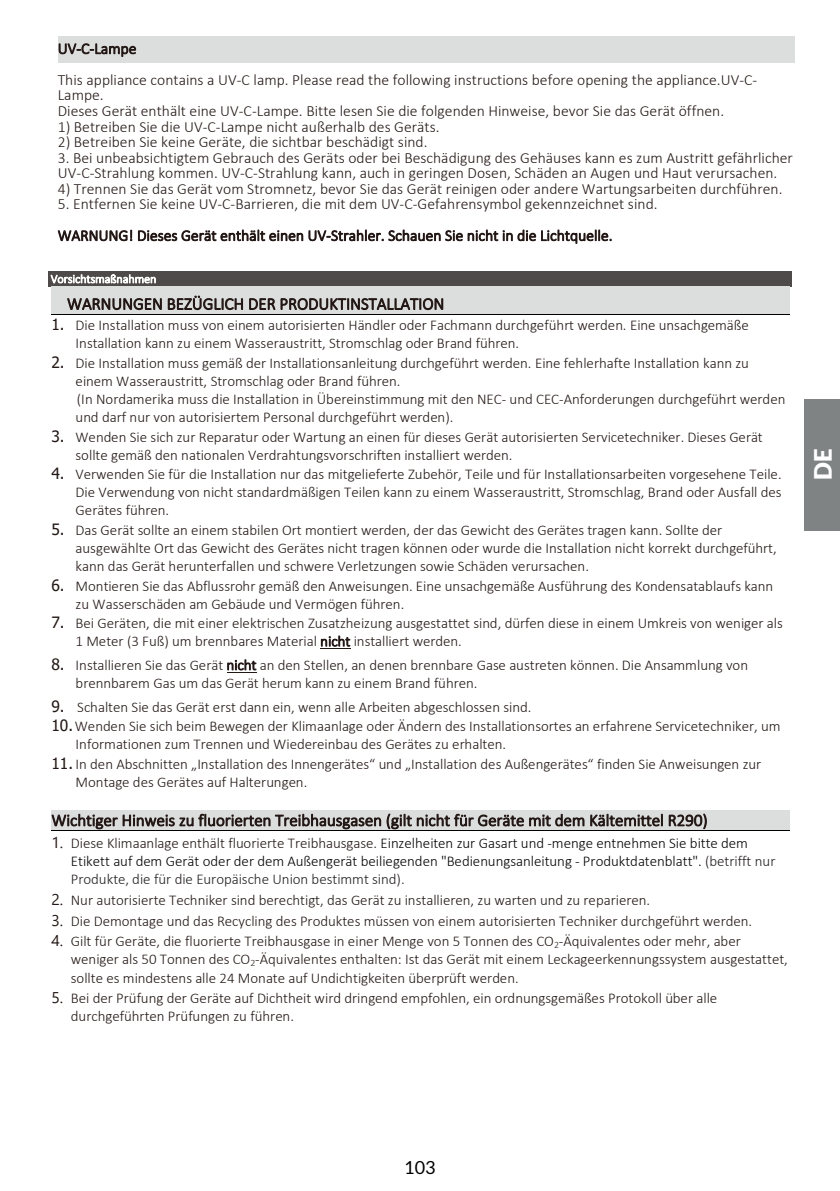
<style>
.page{position:relative;width:840px;height:1191px;background:#fff}
.page>*{position:absolute;margin:0;border:0;box-sizing:border-box;transform-origin:0 0}
.t1{font:900 24px "Lato";color:#fff}
.t2{font:18px "Lato";color:#000}
.t3{font:300 17px "Calibri";color:#231815}
.t4{font:300 15.6px/31.2px "Calibri";color:#231815}
.t5{font:300 14.8px/18.2px "Calibri";letter-spacing:-.005em;color:#231815}
.t6{font:300 14.8px/18.2px "Calibri";letter-spacing:-.005em;color:#030403}
.t7{font:300 12px "Calibri";color:#fff}
.s1{font-family:"Tahoma";font-weight:400;font-size:15.6px}
.s2{font-family:"Segoe UI";font-weight:400;font-size:15.6px;color:#231815}
.s3{color:#231815}
.s4{color:#231f20}
.s5{font-family:"Segoe UI";font-weight:400;font-size:15.6px}
</style>
<div class="page">
<div style="left:49px;top:271px;width:741px;height:15px;background:#4e4a49"></div>
<hr style="left:49px;top:286px;width:741px;height:1px;background:#4e4a49">
<svg style="left:790px;top:271px;width:1px;height:16px"></svg>
<div style="left:51px;top:286px;width:737px;height:28px;background:#dcdedd"></div>
<hr style="left:320px;top:648px;width:30px;height:1px;background:#231815">
<hr style="left:226px;top:672px;width:30px;height:1px;background:#231815">
<hr style="left:51px;top:314px;width:737px;height:1px;background:#000">
<div style="left:51px;top:809px;width:737px;height:21px;background:#dcdedd"></div>
<hr style="left:51px;top:830px;width:737px;height:1px;background:#000">
<div style="left:58px;top:37px;width:736px;height:26px;background:#dcdedd"></div>
<div style="left:803px;top:399px;width:36px;height:131px;background:#7f8384"></div>
<p class="t4" style="left:58px;top:33px;width:700px">UV-C-Lampe<br>This appliance contains a UV-C lamp. Please read the following instructions before opening the appliance.UV-C-</p>
<p class="t4" style="left:58px;top:87px;width:667px;line-height:15.6px">Lampe.<br>Dieses Gerät enthält eine UV-C-Lampe. Bitte lesen Sie die folgenden Hinweise, bevor Sie das Gerät öffnen.</p>
<p class="t4" style="left:58px;top:111px;width:383px">1) Betreiben Sie die UV-C-Lampe nicht außerhalb des Geräts.</p>
<p class="t4" style="left:58px;top:126px;width:371px">2) Betreiben Sie keine Geräte, die sichtbar beschädigt sind.</p>
<p class="t4" style="left:58px;top:150px;width:736px;line-height:15.6px">3. Bei unbeabsichtigtem Gebrauch des Geräts oder bei Beschädigung des Gehäuses kann es zum Austritt gefährlicher<br>UV-C-Strahlung kommen. UV-C-Strahlung kann, auch in geringen Dosen, Schäden an Augen und Haut verursachen.</p>
<p class="t4" style="left:58px;top:173px;width:725px">4) Trennen Sie das Gerät vom Stromnetz, bevor Sie das Gerät reinigen oder andere Wartungsarbeiten durchführen.</p>
<p class="t4" style="left:58px;top:188px;width:601px">5. Entfernen Sie keine UV-C-Barrieren, die mit dem UV-C-Gefahrensymbol gekennzeichnet sind.<br>WARNUNG! Dieses Gerät enthält einen UV-Strahler. Schauen Sie nicht in die Lichtquelle.</p>
<p class="t7" style="left:51px;top:271px;width:107px">Vorsichtsmaßnahmen</p>
<p class="t3" style="left:67px;top:293px;width:378px">WARNUNGEN BEZÜGLICH DER PRODUKTINSTALLATION</p>
<p class="t5" style="left:75px;top:316px;width:674px;text-indent:-24px"><span class="s1">1.</span> Die Installation muss von einem autorisierten Händler oder Fachmann durchgeführt werden. Eine unsachgemäße<br>Installation kann zu einem Wasseraustritt, Stromschlag oder Brand führen.</p>
<p class="t5" style="left:75px;top:354px;width:711px;text-indent:-24px"><span class="s1">2.</span> Die Installation muss gemäß der Installationsanleitung durchgeführt werden. Eine fehlerhafte Installation kann zu einem Wasseraustritt, Stromschlag oder Brand führen.<br>(In Nordamerika muss die Installation in Übereinstimmung mit den NEC- und CEC-Anforderungen durchgeführt werden und darf nur von autorisiertem Personal durchgeführt werden).</p>
<p class="t5" style="left:75px;top:427px;width:688px;text-indent:-24px"><span class="s1">3.</span> Wenden Sie sich zur Reparatur oder Wartung an einen für dieses Gerät autorisierten Servicetechniker. Dieses Gerät sollte gemäß den nationalen Verdrahtungsvorschriften installiert werden.</p>
<p class="t5" style="left:75px;top:465px;width:707px;text-align:justify;text-indent:-24px"><span class="s1">4.</span> Verwenden Sie für die Installation nur das mitgelieferte Zubehör, Teile und für Installationsarbeiten vorgesehene Teile.<br>Die Verwendung von nicht standardmäßigen Teilen kann zu einem Wasseraustritt, Stromschlag, Brand oder Ausfall des Gerätes führen.</p>
<p class="t5" style="left:75px;top:520px;width:702px;text-indent:-24px"><span class="s1">5.</span> Das Gerät sollte an einem stabilen Ort montiert werden, der das Gewicht des Gerätes tragen kann. Sollte der ausgewählte Ort das Gewicht des Gerätes nicht tragen können oder wurde die Installation nicht korrekt durchgeführt, kann das Gerät herunterfallen und schwere Verletzungen sowie Schäden verursachen.</p>
<p class="t5" style="left:75px;top:576px;width:698px;text-indent:-24px"><span class="s1">6.</span> Montieren Sie das Abflussrohr gemäß den Anweisungen. Eine unsachgemäße Ausführung des Kondensatablaufs kann zu Wasserschäden am Gebäude und Vermögen führen.</p>
<p class="t5" style="left:75px;top:614px;width:708px;text-indent:-24px"><span class="s1">7.</span> Bei Geräten, die mit einer elektrischen Zusatzheizung ausgestattet sind, dürfen diese in einem Umkreis von weniger als<br>1 Meter (3 Fuß) um brennbares Material nicht installiert werden.</p>
<p class="t5" style="left:75px;top:655px;width:673px;text-indent:-24px"><span class="s1">8.</span> Installieren Sie das Gerät nicht an den Stellen, an denen brennbare Gase austreten können. Die Ansammlung von brennbarem Gas um das Gerät herum kann zu einem Brand führen.</p>
<p class="t5" style="left:51px;top:697px;width:481px"><span class="s1">9.</span> Schalten Sie das Gerät erst dann ein, wenn alle Arbeiten abgeschlossen sind.</p>
<p class="t5" style="left:51px;top:717px;width:730px"><span class="s1">10.</span>Wenden Sie sich beim Bewegen der Klimaanlage oder Ändern des Installationsortes an erfahrene Servicetechniker, um</p>
<p class="t5" style="left:75px;top:735px;width:432px">Informationen zum Trennen und Wiedereinbau des Gerätes zu erhalten.</p>
<p class="t5" style="left:75px;top:754px;width:686px;text-indent:-24px"><span class="s1">11.</span> In den Abschnitten „Installation des Innengerätes“ und „Installation des Außengerätes“ finden Sie Anweisungen zur<br>Montage des Gerätes auf Halterungen.</p>
<p class="t3" style="left:51px;top:809px;width:657px">Wichtiger Hinweis zu fluorierten Treibhausgasen (gilt nicht für Geräte mit dem Kältemittel R290)</p>
<p class="t6" style="left:71px;top:834px;width:705px;text-indent:-19px"><span class="s2">1.</span> <span class="s3">Diese Klimaanlage enthält fluorierte Treibhausgase.</span> Einzelheiten zur Gasart und -menge entnehmen Sie bitte dem<br>Etikett auf dem Gerät oder der dem Außengerät beiliegenden "Bedienungsanleitung - Produktdatenblatt". <span class="s4">(betrifft nur<br>Produkte, die für die Europäische Union bestimmt sind).</span></p>
<p class="t5" style="left:51px;top:890px;width:600px"><span class="s5">2.</span> Nur autorisierte Techniker sind berechtigt, das Gerät zu installieren, zu warten und zu reparieren.</p>
<p class="t5" style="left:51px;top:911px;width:701px"><span class="s5">3.</span> Die Demontage und das Recycling des Produktes müssen von einem autorisierten Techniker durchgeführt werden.</p>
<p class="t5" style="left:71px;top:932px;width:718px;text-indent:-19px"><span class="s5">4.</span> Gilt für Geräte, die fluorierte Treibhausgase in einer Menge von 5 Tonnen des CO<sub>2</sub>-Äquivalentes oder mehr, aber weniger als 50 Tonnen des CO<sub>2</sub>-Äquivalentes enthalten: Ist das Gerät mit einem Leckageerkennungssystem ausgestattet, sollte es mindestens alle 24 Monate auf Undichtigkeiten überprüft werden.</p>
<p class="t5" style="left:71px;top:989px;width:647px;text-indent:-19px"><span class="s5">5.</span> Bei der Prüfung der Geräte auf Dichtheit wird dringend empfohlen, ein ordnungsgemäßes Protokoll über alle durchgeführten Prüfungen zu führen.</p>
<h1 class="t1" style="left:808px;top:480px;width:33px;rotate:-90deg">DE</h1>
<p class="t2" style="left:404px;top:1157px;width:33px">103</p>
</div>
